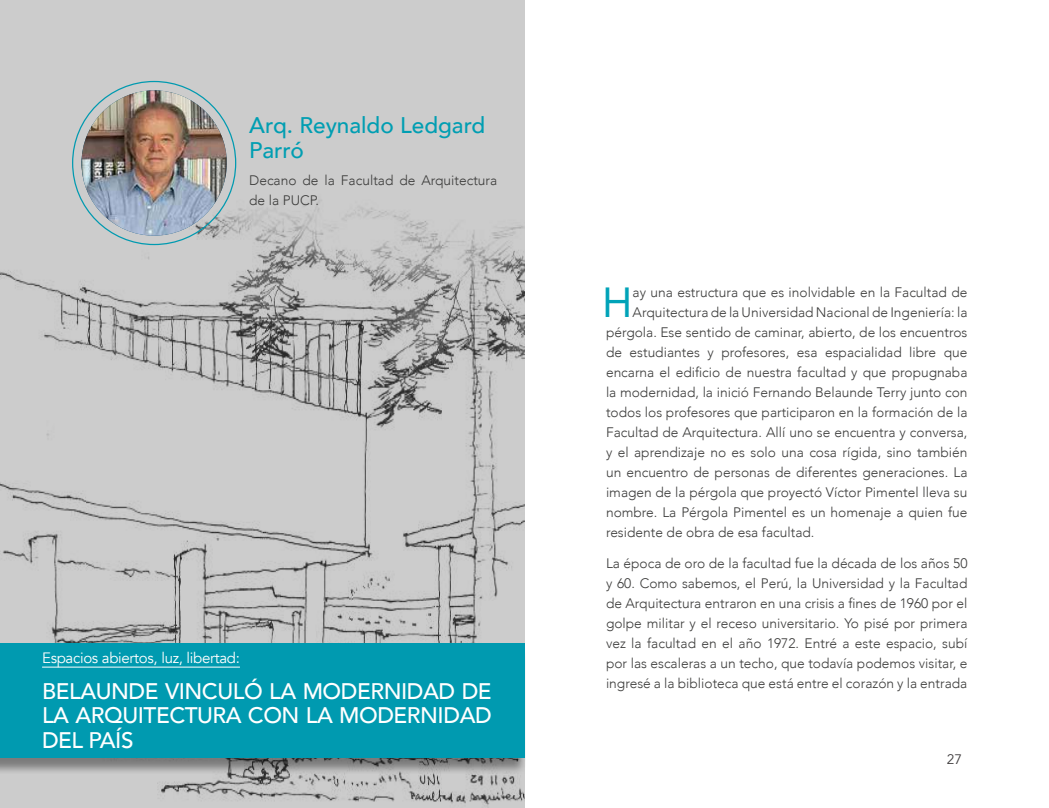
<style>
.page{position:relative;width:1049px;height:808px;background:#fff}
.page>*{position:absolute;margin:0;border:0;box-sizing:border-box;transform-origin:0 0}
.t1{font:42px "Avenir";color:#00a3b8}
.t2{font:500 22.62px/24.6px "Avenir";color:#009eb2}
.t3{font:500 22.5px/24.6px "Avenir";letter-spacing:-.02em;color:#fff;text-align:justify}
.t4{font:15px "Avenir";letter-spacing:-.02em;color:#fff}
.t5{font:300 13.75px/20px "Avenir";color:#3c3c3b;text-align:justify}
.t6{font:13.75px "Avenir";color:#403d3e}
</style>
<div class="page">
<img style="left:0;top:0;width:524px;height:808px">
<div style="left:0;top:644px;width:526px;height:130px;background:#000;opacity:.4"></div>
<div style="left:0;top:643px;width:524px;height:115px;background:#009ab0"></div>
<hr style="left:42px;top:667px;width:198px;height:1px;background:#fff">
<img style="left:81px;top:90px;width:146px;height:146px;border-radius:73px">
<h2 class="t2" style="left:249px;top:115px;width:238px">Arq. Reynaldo Ledgard<br>Parró</h2>
<p class="t5" style="left:249px;top:170px;width:250px">Decano de la Facultad de Arquitectura de la PUCP.</p>
<p class="t4" style="left:42px;top:652px;width:199px">Espacios abiertos, luz, libertad:</p>
<h3 class="t3" style="left:42px;top:681px;width:451px">BELAUNDE VINCULÓ LA MODERNIDAD DE LA ARQUITECTURA CON LA MODERNIDAD DEL PAÍS</h3>
<h1 class="t1" style="left:602px;top:278px;width:32px">H</h1>
<p class="t5" style="left:633px;top:283px;width:336px">ay una estructura que es inolvidable en la Facultad de</p>
<p class="t5" style="left:633px;top:303px;width:336px">Arquitectura de la Universidad Nacional de Ingeniería: la</p>
<p class="t5" style="left:606px;top:323px;width:363px">pérgola. Ese sentido de caminar, abierto, de los encuentros</p>
<p class="t5" style="left:606px;top:343px;width:363px">de estudiantes y profesores, esa espacialidad libre que</p>
<p class="t5" style="left:606px;top:363px;width:363px">encarna el edificio de nuestra facultad y que propugnaba</p>
<p class="t5" style="left:606px;top:383px;width:363px">la modernidad, la inició Fernando Belaunde Terry junto con</p>
<p class="t5" style="left:606px;top:403px;width:363px">todos los profesores que participaron en la formación de la</p>
<p class="t5" style="left:606px;top:423px;width:363px">Facultad de Arquitectura. Allí uno se encuentra y conversa,</p>
<p class="t5" style="left:606px;top:443px;width:363px">y el aprendizaje no es solo una cosa rígida, sino también</p>
<p class="t5" style="left:606px;top:463px;width:363px">un encuentro de personas de diferentes generaciones. La</p>
<p class="t5" style="left:606px;top:483px;width:363px">imagen de la pérgola que proyectó Víctor Pimentel lleva su</p>
<p class="t5" style="left:606px;top:503px;width:363px">nombre. La Pérgola Pimentel es un homenaje a quien fue</p>
<p class="t5" style="left:606px;top:523px;width:210px">residente de obra de esa facultad.</p>
<p class="t5" style="left:606px;top:553px;width:363px">La época de oro de la facultad fue la década de los años 50 y 60. Como sabemos, el Perú, la Universidad y la Facultad de Arquitectura entraron en una crisis a fines de 1960 por el golpe militar y el receso universitario. Yo pisé por primera vez la facultad en el año 1972. Entré a este espacio, subí por las escaleras a un techo, que todavía podemos visitar, e ingresé a la biblioteca que está entre el corazón y la entrada</p>
<p class="t6" style="left:947px;top:753px;width:17px">27</p>
</div>
